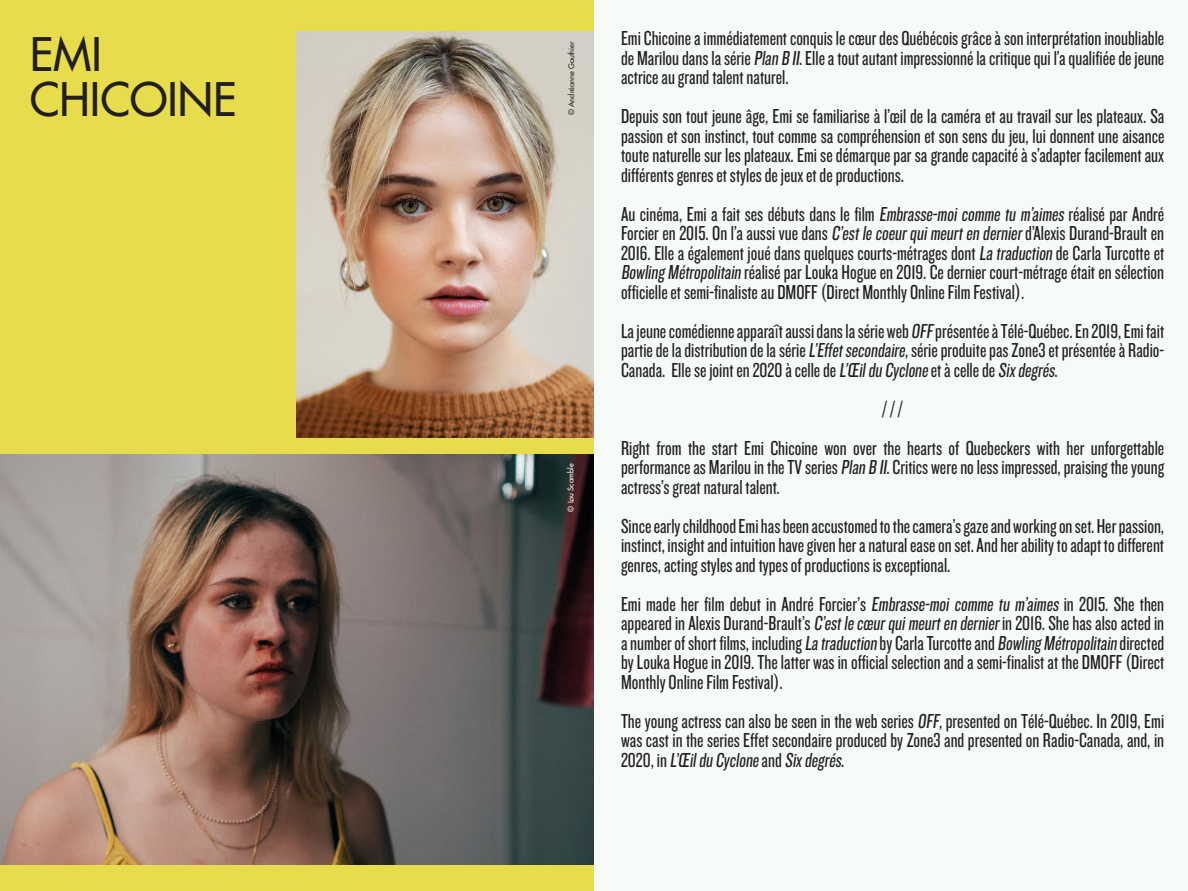
<style>
.page{position:relative;width:1188px;height:891px;background:#fff}
.page>*{position:absolute;margin:0;border:0;box-sizing:border-box;transform-origin:0 0}
.t1{font:45px/45px "Futura";color:#231f20}
.t2{font:21px/19.5px "Knockout HTF28 Junior Featherwt";color:#231f20;text-align:justify}
.t3{font:7.5px "Futura";color:#231f20}
.t4{font:7.5px "Futura";color:#fff}
.s1{font-family:"ITC Avant Garde Std";font-size:18px}
</style>
<div class="page">
<div style="left:0;top:0;width:594px;height:891px;background:#e7dc4c"></div>
<img style="left:297px;top:32px;width:297px;height:405px">
<img style="left:0;top:455px;width:594px;height:410px">
<div style="left:594px;top:0;width:594px;height:891px;background:#f6fbf7"></div>
<h1 class="t1" style="left:30px;top:32px;width:208px">EMI<br>CHICOINE</h1>
<p class="t3" style="left:567px;top:115px;width:75px;rotate:-90deg">© Andréanne Gauthier</p>
<p class="t4" style="left:566px;top:512px;width:49px;rotate:-90deg">© Lou Scamble</p>
<p class="t2" style="left:621px;top:29px;width:545px">Emi Chicoine a immédiatement conquis le cœur des Québécois grâce à son interprétation inoubliable de Marilou dans la série Plan B II. Elle a tout autant impressionné la critique qui l’a qualifiée de jeune actrice au grand talent naturel.</p>
<p class="t2" style="left:621px;top:107px;width:545px">Depuis son tout jeune âge, Emi se familiarise à l’œil de la caméra et au travail sur les plateaux. Sa passion et son instinct, tout comme sa compréhension et son sens du jeu, lui donnent une aisance toute naturelle sur les plateaux. Emi se démarque par sa grande capacité à s’adapter facilement aux différents genres et styles de jeux et de productions.</p>
<p class="t2" style="left:621px;top:205px;width:545px">Au cinéma, Emi a fait ses débuts dans le film Embrasse-moi comme tu m’aimes réalisé par André Forcier en 2015. On l’a aussi vue dans C’estle coeurquimeurten dernierd’Alexis Durand-Brault en 2016. Elle a également joué dans quelques courts-métrages dont La traduction de Carla Turcotte et Bowling Métropolitain réalisé par Louka Hogue en 2019. Ce dernier court-métrage était en sélection officielle et semi-finaliste au DMOFF (Direct Monthly Online Film Festival).</p>
<p class="t2" style="left:621px;top:322px;width:545px">La jeune comédienne appara<span class="s1">î</span>t aussi dans la série web OFF présentée à Télé-Québec. En 2019, Emi fait partie de la distribution de la série L’Effetsecondaire, série produite pas Zone3 et présentée à Radio-Canada. Elle se joint en 2020 à celle de L’Œildu Cyclone et à celle de Six degrés.</p>
<p class="t2" style="left:621px;top:390px;width:545px;line-height:39px;text-align:center">/ / /<br>Right from the start Emi Chicoine won over the hearts of Quebeckers with her unforgettable</p>
<p class="t2" style="left:621px;top:458px;width:545px">performance as Marilou in the TV series Plan B II. Critics were no less impressed, praising the young actress’s great natural talent.</p>
<p class="t2" style="left:621px;top:517px;width:545px">Since early childhood Emi has been accustomed to the camera’s gaze and working on set. Her passion, instinct, insight and intuition have given her a natural ease on set. And her ability to adapt to different genres, acting styles and types of productions is exceptional.</p>
<p class="t2" style="left:621px;top:595px;width:545px">Emi made her film debut in André Forcier’s Embrasse-moi comme tu m’aimes in 2015. She then appeared in Alexis Durand-Brault’s C’estle cœurquimeurten dernierin 2016. She has also acted in a number of short films, including La traduction by Carla Turcotte and Bowling Métropolitain directed by Louka Hogue in 2019. The latter was in official selection and a semi-finalist at the DMOFF (Direct Monthly Online Film Festival).</p>
<p class="t2" style="left:621px;top:712px;width:545px">The young actress can also be seen in the web series OFF, presented on Télé-Québec. In 2019, Emi was cast in the series Effet secondaire produced by Zone3 and presented on Radio-Canada, and, in 2020, in L’Œildu Cyclone and Six degrés.</p>
</div>
